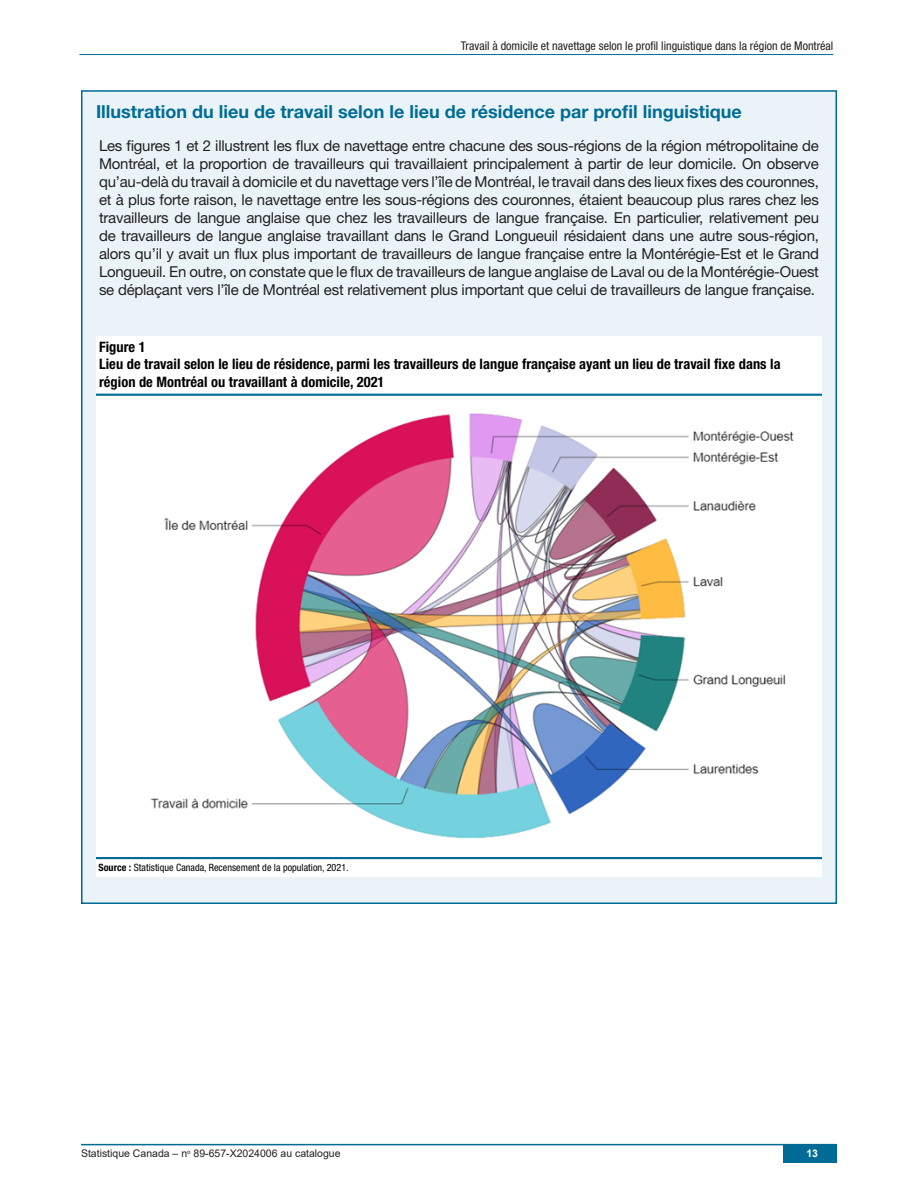
<style>
.page{position:relative;width:918px;height:1188px;background:#fff}
.page>*{position:absolute;margin:0;border:0;box-sizing:border-box;transform-origin:0 0}
.t1{font:700 18px "Helvetica Neue LT Std";color:#006c95}
.t2{font:15px/18px "Helvetica Neue LT Std";letter-spacing:-.015em;color:#231f20;text-align:justify}
.t3{font:700 condensed 14.4px/17.2px "Helvetica Neue LT Std";letter-spacing:.005em;color:#000}
.t4{font:condensed 12px "Helvetica Neue LT Std";color:#231f20}
.t5{font:10.5px "Arial";color:#231f20}
.t6{font:700 10.5px "Arial";color:#fff}
.t7{font:condensed 10.05px "Helvetica Neue LT Std";letter-spacing:.005em;color:#000}
.s1{font-weight:700}
</style>
<div class="page">
<div style="left:82px;top:91px;width:754px;height:812px;background:#eaf4f8"></div>
<img style="left:96px;top:390px;width:726px;height:483px">
<div style="left:97px;top:853px;width:725px;height:24px;background:#fff"></div>
<div style="left:96px;top:337px;width:726px;height:53px;background:#fff"></div>
<hr style="left:96px;top:394px;width:726px;height:2px;background:#006b94">
<hr style="left:96px;top:857px;width:726px;height:2px;background:#006b94">
<hr style="left:80px;top:54px;width:753px;height:1px;background:#006c95">
<div style="left:783px;top:1145px;width:54px;height:18px;background:#006c95"></div>
<hr style="left:81px;top:1144px;width:756px;height:1px;background:#006c95">
<p class="t4" style="left:461px;top:38px;width:374px">Travail à domicile et navettage selon le profil linguistique dans la région de Montréal</p>
<p class="t1" style="left:96px;top:101px;width:647px">Illustration du lieu de travail selon le lieu de résidence par profil linguistique</p>
<p class="t2" style="left:99px;top:137px;width:722px">Les figures 1 et 2 illustrent les flux de navettage entre chacune des sous-régions de la région métropolitaine de Montréal, et la proportion de travailleurs qui travaillaient principalement à partir de leur domicile. On observe qu’au-delà du travail à domicile et du navettage vers l’île de Montréal, le travail dans des lieux fixes des couronnes, et à plus forte raison, le navettage entre les sous-régions des couronnes, étaient beaucoup plus rares chez les travailleurs de langue anglaise que chez les travailleurs de langue française. En particulier, relativement peu de travailleurs de langue anglaise travaillant dans le Grand Longueuil résidaient dans une autre sous-région, alors qu’il y avait un flux plus important de travailleurs de langue française entre la Montérégie-Est et le Grand Longueuil. En outre, on constate que le flux de travailleurs de langue anglaise de Laval ou de la Montérégie-Ouest se déplaçant vers l’île de Montréal est relativement plus important que celui de travailleurs de langue française.</p>
<p class="t3" style="left:99px;top:338px;width:683px">Figure 1<br>Lieu de travail selon le lieu de résidence, parmi les travailleurs de langue française ayant un lieu de travail fixe dans la région de Montréal ou travaillant à domicile, 2021</p>
<p class="t7" style="left:99px;top:862px;width:252px"><span class="s1">Source :</span> Statistique Canada, Recensement de la population, 2021.</p>
<p class="t5" style="left:81px;top:1146px;width:261px">Statistique Canada – n<sup>o</sup> 89-657-X2024006 au catalogue</p>
<p class="t6" style="left:806px;top:1146px;width:13px">13</p>
</div>
